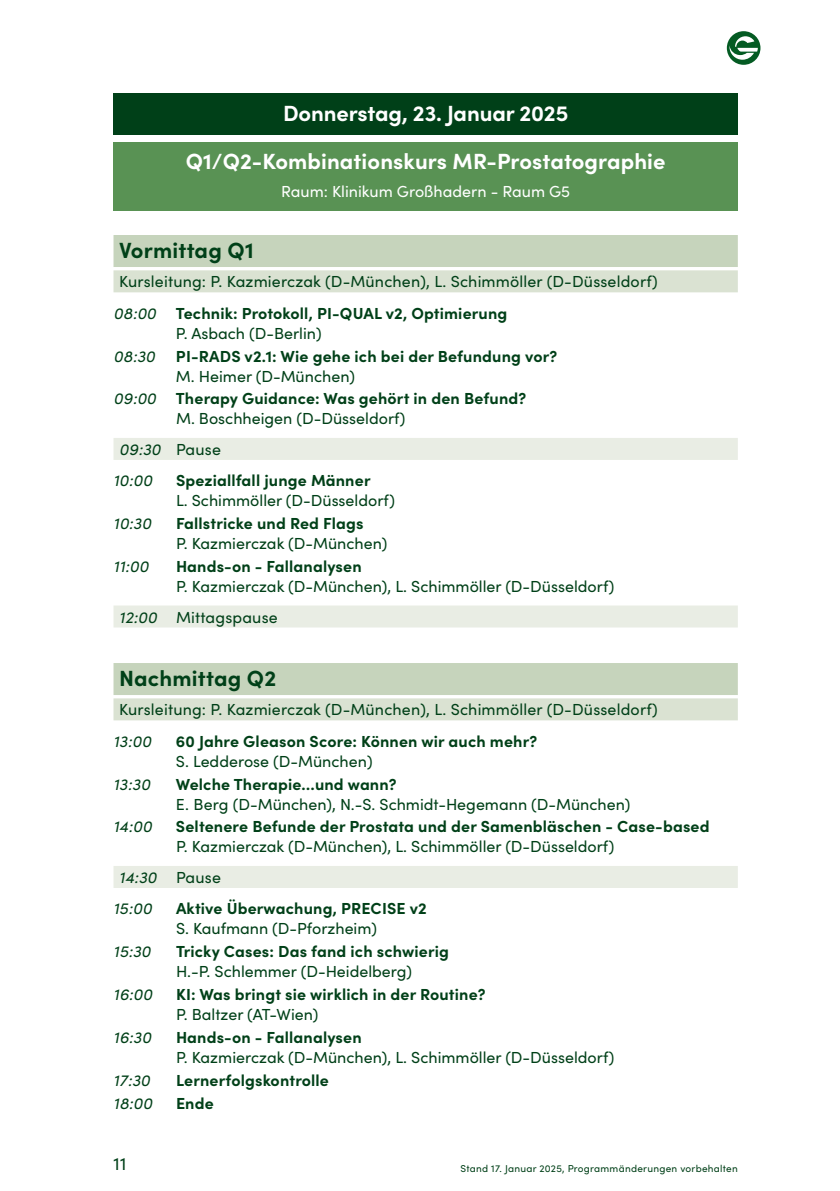
<style>
.page{position:relative;width:840px;height:1191px;background:#fff}
.page>*{position:absolute;margin:0;border:0;box-sizing:border-box;transform-origin:0 0}
.t1{font:700 22px "Sofia Pro";color:#fff}
.t2{font:700 22px "Sofia Pro";letter-spacing:.01em;color:#004018}
.t3{font:18px "Sofia Pro";color:#004018}
.t4{font:16px/31.4px "Sofia Pro";color:#004018}
.t5{font:700 16px/22.8px "Sofia Pro";letter-spacing:.01em;color:#004018}
.t6{font:italic 16px "Sofia Pro";letter-spacing:.01em;color:#004018}
.t7{font:16px "Sofia Pro";color:#fff}
.t8{font:10px "Sofia Pro";letter-spacing:.025em;color:#004018}
.s1{font-style:italic}
.s2{font-weight:700}
.s3{font-weight:400}
.s4{font-weight:400;font-style:italic}
.s5{font-style:normal}
</style>
<div class="page">
<svg style="left:726px;top:31px;width:34px;height:34px"></svg>
<div style="left:113px;top:235px;width:624px;height:32px;background:#c6d4bc"></div>
<div style="left:113px;top:270px;width:624px;height:22px;background:#dae2d2"></div>
<div style="left:113px;top:438px;width:624px;height:22px;background:#e9ede4"></div>
<div style="left:113px;top:605px;width:624px;height:22px;background:#e9ede4"></div>
<div style="left:113px;top:663px;width:624px;height:32px;background:#c6d4bc"></div>
<div style="left:113px;top:698px;width:624px;height:22px;background:#dae2d2"></div>
<div style="left:113px;top:866px;width:624px;height:22px;background:#e9ede4"></div>
<div style="left:113px;top:142px;width:624px;height:69px;background:#599254"></div>
<div style="left:113px;top:94px;width:624px;height:41px;background:#004018"></div>
<h1 class="t1" style="left:283px;top:96px;width:287px">Donnerstag, 23. Januar 2025</h1>
<h1 class="t1" style="left:186px;top:144px;width:481px">Q1/Q2-Kombinationskurs MR-Prostatographie</h1>
<p class="t7" style="left:281px;top:179px;width:290px">Raum: Klinikum Großhadern - Raum G5</p>
<h1 class="t2" style="left:119px;top:233px;width:136px">Vormittag Q1</h1>
<p class="t4" style="left:113px;top:265px;width:545px;text-indent:6px">Kursleitung: P. Kazmierczak (D-München), L. Schimmöller (D-Düsseldorf)<br><span class="s1">08:00</span> <span class="s2">Technik: Protokoll, PI-QUAL v2, Optimierung</span></p>
<p class="t4" style="left:176px;top:316px;width:147px">P. Asbach (D-Berlin)</p>
<p class="t6" style="left:113px;top:344px;width:43px">08:30</p>
<p class="t5" style="left:176px;top:343px;width:382px">PI-RADS v2.1: Wie gehe ich bei der Befundung vor?</p>
<p class="t5" style="left:113px;top:363px;width:414px;text-indent:62px"><span class="s3">M. Heimer (D-München)<br></span><span class="s4">09:00</span> Therapy Guidance: Was gehört in den Befund?</p>
<p class="t4" style="left:176px;top:402px;width:231px">M. Boschheigen (D-Düsseldorf)</p>
<p class="t6" style="left:119px;top:438px;width:103px">09:30 <span class="s5">Pause</span></p>
<p class="t6" style="left:113px;top:469px;width:40px">10:00</p>
<p class="t5" style="left:176px;top:468px;width:196px">Speziallfall junge Männer</p>
<p class="t4" style="left:176px;top:484px;width:220px">L. Schimmöller (D-Düsseldorf)</p>
<p class="t6" style="left:113px;top:512px;width:39px">10:30</p>
<p class="t5" style="left:176px;top:511px;width:189px">Fallstricke und Red Flags</p>
<p class="t4" style="left:176px;top:527px;width:213px">P. Kazmierczak (D-München)</p>
<p class="t6" style="left:113px;top:555px;width:36px">11:00</p>
<p class="t5" style="left:176px;top:554px;width:187px">Hands-on - Fallanalysen</p>
<p class="t4" style="left:119px;top:570px;width:496px;line-height:30.6px;text-indent:57px">P. Kazmierczak (D-München), L. Schimmöller (D-Düsseldorf)<br><span class="s1">12:00</span> Mittagspause</p>
<h1 class="t2" style="left:119px;top:661px;width:159px">Nachmittag Q2</h1>
<p class="t4" style="left:119px;top:693px;width:540px">Kursleitung: P. Kazmierczak (D-München), L. Schimmöller (D-Düsseldorf)</p>
<p class="t6" style="left:113px;top:729px;width:39px">13:00</p>
<p class="t5" style="left:176px;top:728px;width:362px">60 Jahre Gleason Score: Können wir auch mehr?</p>
<p class="t4" style="left:176px;top:744px;width:198px">S. Ledderose (D-München)</p>
<p class="t6" style="left:113px;top:772px;width:38px">13:30</p>
<p class="t5" style="left:176px;top:771px;width:222px">Welche Therapie…und wann?</p>
<p class="t4" style="left:176px;top:787px;width:456px">E. Berg (D-München), N.-S. Schmidt-Hegemann (D-München)</p>
<p class="t6" style="left:113px;top:815px;width:40px">14:00</p>
<p class="t5" style="left:176px;top:814px;width:535px">Seltenere Befunde der Prostata und der Samenbläschen - Case-based</p>
<p class="t4" style="left:176px;top:830px;width:439px">P. Kazmierczak (D-München), L. Schimmöller (D-Düsseldorf)</p>
<p class="t6" style="left:119px;top:865px;width:103px">14:30 <span class="s5">Pause</span></p>
<p class="t6" style="left:113px;top:897px;width:40px">15:00</p>
<p class="t5" style="left:176px;top:896px;width:252px">Aktive Überwachung, PRECISE v2</p>
<p class="t4" style="left:176px;top:912px;width:202px">S. Kaufmann (D-Pforzheim)</p>
<p class="t6" style="left:113px;top:940px;width:39px">15:30</p>
<p class="t5" style="left:176px;top:939px;width:274px">Tricky Cases: Das fand ich schwierig</p>
<p class="t4" style="left:176px;top:955px;width:237px">H.-P. Schlemmer (D-Heidelberg)</p>
<p class="t6" style="left:113px;top:982px;width:40px">16:00</p>
<p class="t5" style="left:176px;top:981px;width:311px">KI: Was bringt sie wirklich in der Routine?</p>
<p class="t4" style="left:176px;top:997px;width:144px">P. Baltzer (AT-Wien)</p>
<p class="t6" style="left:113px;top:1025px;width:39px">16:30</p>
<p class="t5" style="left:176px;top:1024px;width:187px">Hands-on - Fallanalysen</p>
<p class="t4" style="left:176px;top:1040px;width:439px">P. Kazmierczak (D-München), L. Schimmöller (D-Düsseldorf)</p>
<p class="t6" style="left:114px;top:1068px;width:38px">17:30</p>
<p class="t5" style="left:176px;top:1067px;width:154px">Lernerfolgskontrolle</p>
<p class="t6" style="left:114px;top:1091px;width:40px">18:00</p>
<p class="t5" style="left:176px;top:1090px;width:39px">Ende</p>
<p class="t3" style="left:113px;top:1150px;width:14px">11</p>
<p class="t8" style="left:460px;top:1161px;width:278px">Stand 17. Januar 2025, Programmänderungen vorbehalten</p>
</div>
